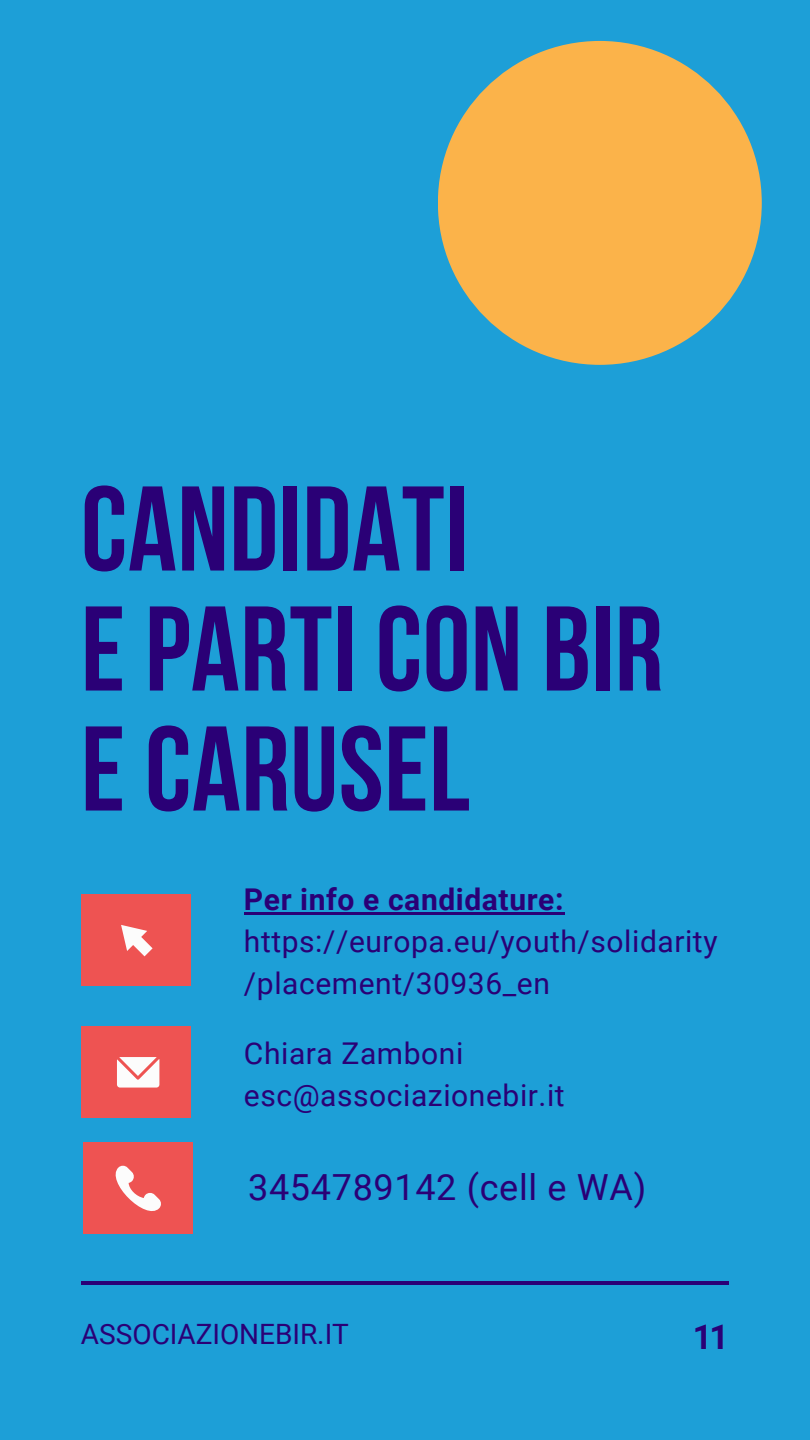
<style>
.page{position:relative;width:810px;height:1440px;background:#1d9fd7}
.page>*{position:absolute;margin:0;border:0;box-sizing:border-box;transform-origin:0 0}
.t1{font:120.1px "Bebas Neue Cyrillic";letter-spacing:.005em;color:#2a0076}
.t2{font:36px "Roboto";letter-spacing:.02em;color:#2a0076}
.t3{font:700 34px "Roboto";color:#2a0076}
.t4{font:30px/42px "Roboto";letter-spacing:.02em;color:#2a0076}
.t5{font:700 30px "Roboto";letter-spacing:.02em;color:#2a0076}
.t6{font:28px "Roboto";color:#2a0076}
</style>
<div class="page">
<div style="left:81px;top:1027px;width:110px;height:91px;background:#ee5352"></div>
<svg style="left:117px;top:1057px;width:42px;height:31px"></svg>
<div style="left:81px;top:895px;width:110px;height:91px;background:#ee5352"></div>
<svg style="left:121px;top:925px;width:32px;height:31px"></svg>
<div style="left:83px;top:1143px;width:110px;height:91px;background:#ee5352"></div>
<svg style="left:115px;top:1165px;width:46px;height:46px"></svg>
<hr style="left:81px;top:1281px;width:648px;height:3px;background:#2a0076">
<hr style="left:244px;top:912px;width:320px;height:3px;background:#2a0076">
<div style="left:438px;top:41px;width:324px;height:324px;background:#fbb34a;border-radius:50%"></div>
<p class="t1" style="left:81px;top:480px;width:389px">CANDIDATI</p>
<p class="t1" style="left:81px;top:600px;width:584px">E PARTI CON BIR</p>
<p class="t1" style="left:81px;top:720px;width:391px">E CARUSEL</p>
<p class="t5" style="left:244px;top:882px;width:321px">Per info e candidature:</p>
<p class="t4" style="left:244px;top:920px;width:475px">https://europa.eu/youth/solidarity /placement/30936_en</p>
<p class="t4" style="left:244px;top:1033px;width:322px">Chiara Zamboni esc@associazionebir.it</p>
<p class="t2" style="left:248px;top:1166px;width:399px">3454789142 (cell e WA)</p>
<p class="t6" style="left:81px;top:1318px;width:269px">ASSOCIAZIONEBIR.IT</p>
<p class="t3" style="left:693px;top:1317px;width:38px">11</p>
</div>
